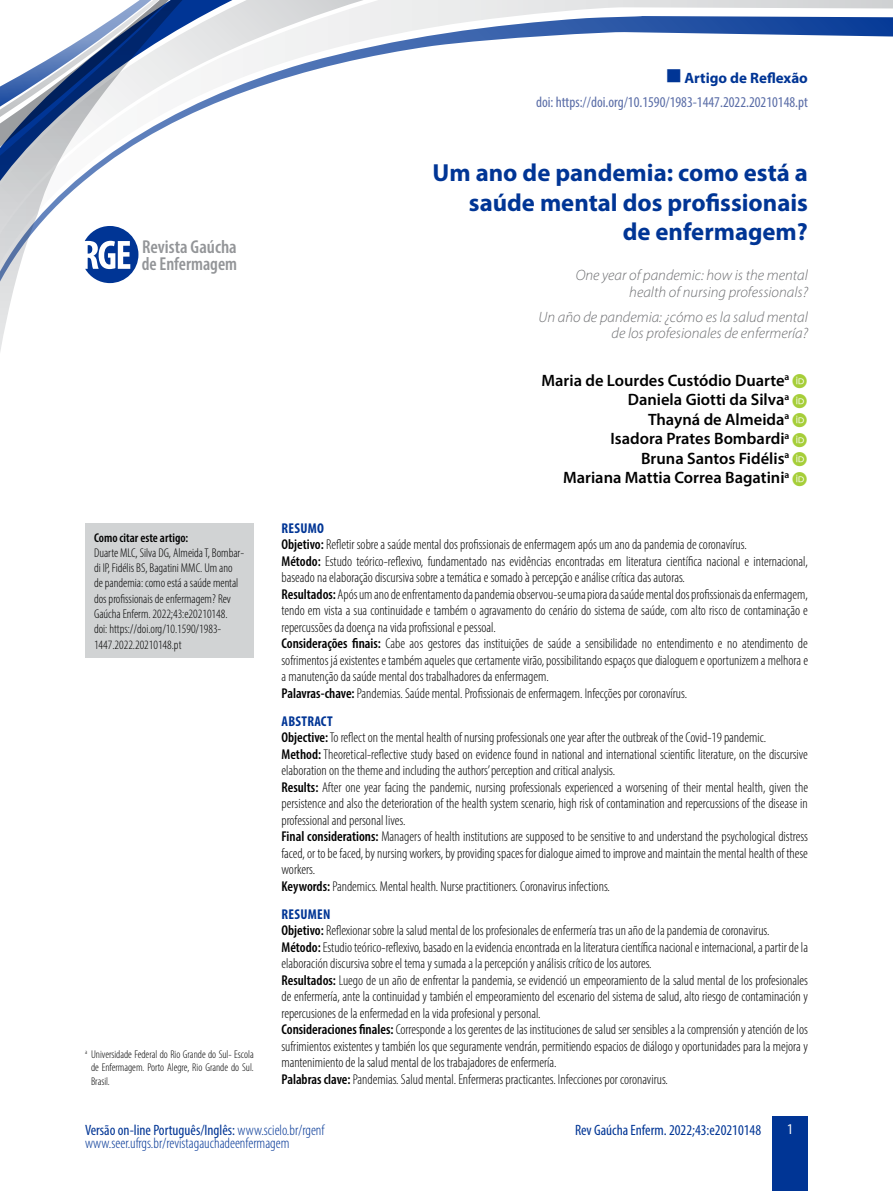
<style>
.page{position:relative;width:893px;height:1191px;background:#fff}
.page>*{position:absolute;margin:0;border:0;box-sizing:border-box;transform-origin:0 0}
.t1{font:700 24.75px/29.7px "Myriad Pro";color:#003595;text-align:right}
.t2{font:600 condensed 18.75px/16.6px "Myriad Pro";color:#939598}
.t3{font:600 16.5px/19.5px "Myriad Pro";color:#000;text-align:right}
.t4{font:italic 300 15px/16.5px "Myriad Pro";color:#6d6e71;text-align:right}
.t5{font:condensed 15px "Myriad Pro";color:#003595}
.t6{font:condensed 15px "Myriad Pro";color:#5a6da7}
.t7{font:300 condensed 15px "Myriad Pro";color:#003595}
.t8{font:700 15px "Myriad Pro";color:#003595}
.t9{font:condensed 15px "Myriad Pro";color:#fff}
.t10{font:300 condensed 14.25px/16.5px "Myriad Pro";color:#000}
.t11{font:300 condensed 12.75px/15.3px "Myriad Pro";color:#000}
.t12{font:600 condensed 12.75px "Myriad Pro";color:#000}
.t13{font:300 condensed 11.25px/13.5px "Myriad Pro";color:#000;text-align:justify}
.s1{font-weight:700;color:#003595}
.s2{font-weight:600}
.s3{font-weight:300}
</style>
<div class="page">
<svg style="left:202px;top:0;width:691px;height:109px"></svg>
<svg style="left:0;top:0;width:202px;height:352px"></svg>
<div style="left:772px;top:1116px;width:36px;height:75px;background:#003595"></div>
<svg style="left:85px;top:226px;width:53px;height:57px"></svg>
<div style="left:85px;top:523px;width:169px;height:134px;background:#d1d3d4"></div>
<svg style="left:667px;top:69px;width:13px;height:14px"></svg>
<p class="t8" style="left:684px;top:68px;width:125px">Artigo de Reflexão</p>
<h2 class="t2" style="left:142px;top:238px;width:97px">Revista Gaúcha de Enfermagem</h2>
<p class="t12" style="left:94px;top:529px;width:96px">Como citar este artigo:</p>
<p class="t11" style="left:94px;top:545px;width:152px">Duarte MLC, Silva DG, Almeida T, Bombar&shy;di IP, Fidélis BS, Bagatini MMC. Um ano de pandemia: como está a saúde mental dos profissionais de enfermagem? Rev Gaúcha Enferm. 2022;43:e20210148. doi: https://doi.org/10.1590/1983- 1447.2022.20210148.pt</p>
<p class="t13" style="left:91px;top:1047px;width:164px;text-indent:-6px"><sup>a</sup> Universidade Federal do Rio Grande do Sul- Escola de Enfermagem. Porto Alegre, Rio Grande do Sul.<br>Brasil.</p>
<p class="t6" style="left:536px;top:93px;width:273px">doi: https://doi.org/10.1590/1983-1447.2022.20210148.pt</p>
<h1 class="t1" style="left:433px;top:157px;width:377px">Um ano de pandemia: como está a saúde mental dos profissionais<br>de enfermagem?</h1>
<p class="t4" style="left:576px;top:267px;width:234px">One year of pandemic: how is the mental health of nursing professionals?</p>
<p class="t4" style="left:538px;top:308px;width:271px">Un año de pandemia: ¿cómo es la salud mental de los profesionales de enfermería?</p>
<p class="t3" style="left:541px;top:370px;width:249px">Maria de Lourdes Custódio Duarte<sup>a<br></sup>Daniela Giotti da Silva<sup>a<br></sup>Thayná de Almeida<sup>a<br></sup>Isadora Prates Bombardi<sup>a<br></sup>Bruna Santos Fidélis<sup>a<br></sup>Mariana Mattia Correa Bagatini<sup>a</sup></p>
<p class="t10" style="left:281px;top:520px;width:528px"><span class="s1">RESUMO<br></span><span class="s2">Objetivo:</span> Refletir sobre a saúde mental dos profissionais de enfermagem após um ano da pandemia de coronavírus.<br><span class="s2">Método:</span> Estudo teórico-reflexivo, fundamentado nas evidências encontradas em literatura científica nacional e internacional, baseado na elaboração discursiva sobre a temática e somado à percepção e análise crítica das autoras.<br><span class="s2">Resultados:</span> Após um ano de enfrentamento da pandemia observou-se uma piora da saúde mental dos profissionais da enfermagem, tendo em vista a sua continuidade e também o agravamento do cenário do sistema de saúde, com alto risco de contaminação e repercussões da doença na vida profissional e pessoal.<br><span class="s2">Considerações finais:</span> Cabe aos gestores das instituições de saúde a sensibilidade no entendimento e no atendimento de sofrimentos já existentes e também aqueles que certamente virão, possibilitando espaços que dialoguem e oportunizem a melhora e a manutenção da saúde mental dos trabalhadores da enfermagem.<br><span class="s2">Palavras-chave:</span> Pandemias. Saúde mental. Profissionais de enfermagem. Infecções por coronavírus.</p>
<p class="t10" style="left:281px;top:712px;width:528px"><span class="s1">ABSTRACT<br></span><span class="s2">Objective:</span> To reflect on the mental health of nursing professionals one year after the outbreak of the Covid-19 pandemic.<br><span class="s2">Method:</span> Theoretical-reflective study based on evidence found in national and international scientific literature, on the discursive elaboration on the theme and including the authors’ perception and critical analysis.<br><span class="s2">Results:</span> After one year facing the pandemic, nursing professionals experienced a worsening of their mental health, given the persistence and also the deterioration of the health system scenario, high risk of contamination and repercussions of the disease in professional and personal lives.<br><span class="s2">Final considerations:</span> Managers of health institutions are supposed to be sensitive to and understand the psychological distress faced, or to be faced, by nursing workers, by providing spaces for dialogue aimed to improve and maintain the mental health of these workers.<br><span class="s2">Keywords:</span> Pandemics. Mental health. Nurse practitioners. Coronavirus infections.</p>
<p class="t10" style="left:281px;top:905px;width:528px"><span class="s1">RESUMEN<br></span><span class="s2">Objetivo:</span> Reflexionar sobre la salud mental de los profesionales de enfermería tras un año de la pandemia de coronavirus.<br><span class="s2">Método:</span> Estudio teórico-reflexivo, basado en la evidencia encontrada en la literatura científica nacional e internacional, a partir de la elaboración discursiva sobre el tema y sumada a la percepción y análisis crítico de los autores.<br><span class="s2">Resultados:</span> Luego de un año de enfrentar la pandemia, se evidenció un empeoramiento de la salud mental de los profesionales de enfermería, ante la continuidad y también el empeoramiento del escenario del sistema de salud, alto riesgo de contaminación y repercusiones de la enfermedad en la vida profesional y personal.<br><span class="s2">Consideraciones finales:</span> Corresponde a los gerentes de las instituciones de salud ser sensibles a la comprensión y atención de los sufrimientos existentes y también los que seguramente vendrán, permitiendo espacios de diálogo y oportunidades para la mejora y mantenimiento de la salud mental de los trabajadores de enfermería.<br><span class="s2">Palabras clave:</span> Pandemias. Salud mental. Enfermeras practicantes. Infecciones por coronavirus.</p>
<p class="t5" style="left:85px;top:1121px;width:241px">Versão on-line Português/Inglês: <span class="s3">www.scielo.br/rgenf</span></p>
<p class="t7" style="left:85px;top:1134px;width:206px">www.seer.ufrgs.br/revistagauchadeenfermagem</p>
<p class="t5" style="left:575px;top:1121px;width:188px">Rev Gaúcha Enferm. 2022;43:e20210148</p>
<p class="t9" style="left:787px;top:1120px;width:7px">1</p>
</div>
